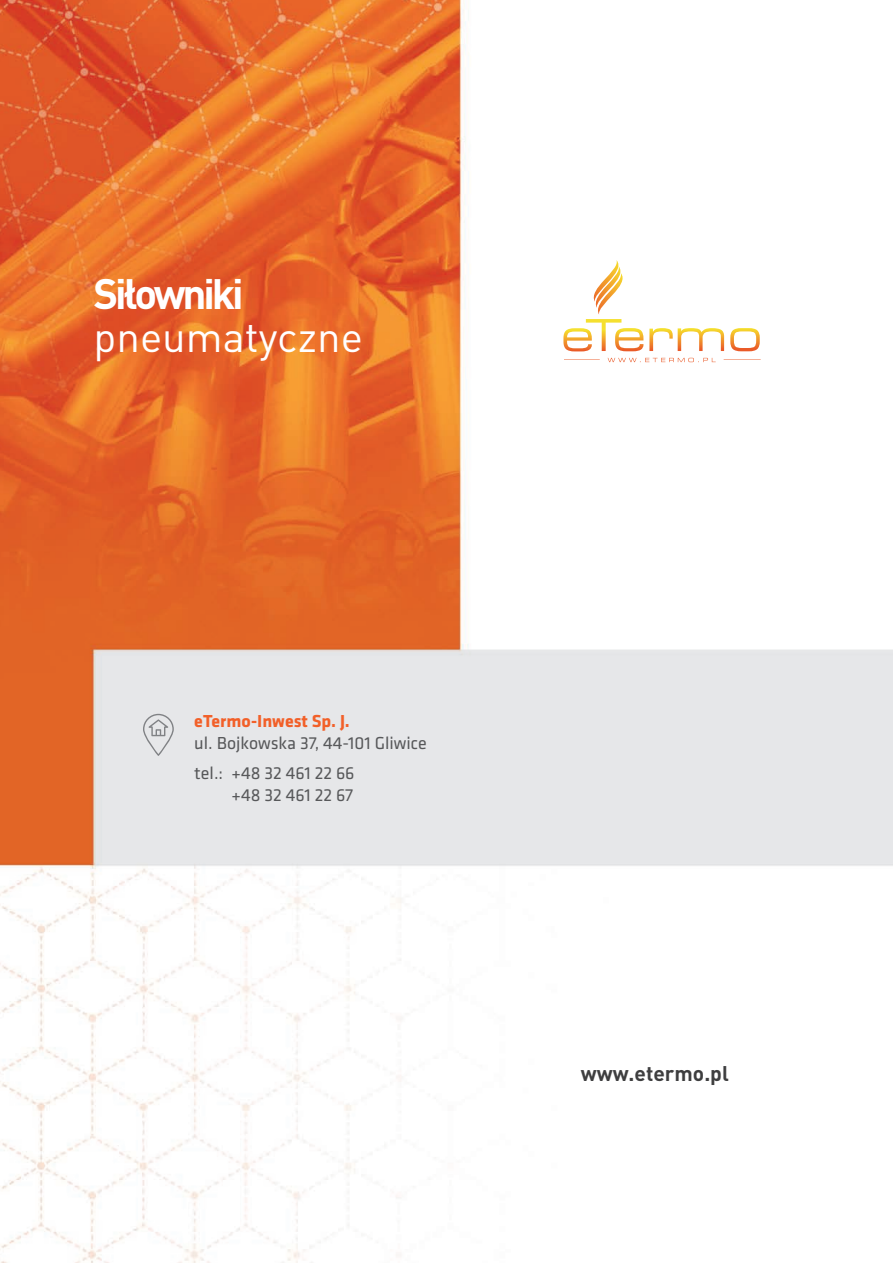
<style>
.page{position:relative;width:893px;height:1263px;background:#fff}
.page>*{position:absolute;margin:0;border:0;box-sizing:border-box;transform-origin:0 0}
.t1{font:42px "DIN Pro";color:#fff}
.t2{font:700 42px "DIN Pro";letter-spacing:-.075em;color:#fff}
.t3{font:700 21px "DIN Pro";color:#3e3e3f}
.t4{font:18px "Klavika";color:#57585a}
.t5{font:700 18px "Klavika";color:#f26029}
</style>
<div class="page">
<img style="left:0;top:0;width:893px;height:1263px">
<svg style="left:563px;top:260px;width:197px;height:91px"></svg>
<hr style="left:724px;top:359px;width:37px;height:1px;background:#ea5a28">
<hr style="left:564px;top:359px;width:36px;height:1px;background:#ea5a28">
<svg style="left:608px;top:358px;width:108px;height:4px"></svg>
<svg style="left:143px;top:714px;width:31px;height:42px"></svg>
<p class="t2" style="left:94px;top:265px;width:152px">Siłowniki</p>
<p class="t1" style="left:94px;top:308px;width:271px">pneumatyczne</p>
<p class="t5" style="left:194px;top:712px;width:157px">eTermo-Inwest Sp. J.</p>
<p class="t4" style="left:194px;top:733px;width:234px">ul. Bojkowska 37, 44-101 Gliwice</p>
<p class="t4" style="left:232px;top:763px;width:124px">+48 32 461 22 66</p>
<p class="t4" style="left:232px;top:785px;width:123px">+48 32 461 22 67</p>
<p class="t4" style="left:194px;top:763px;width:30px">tel.:</p>
<p class="t3" style="left:581px;top:1059px;width:150px">www.etermo.pl</p>
</div>
